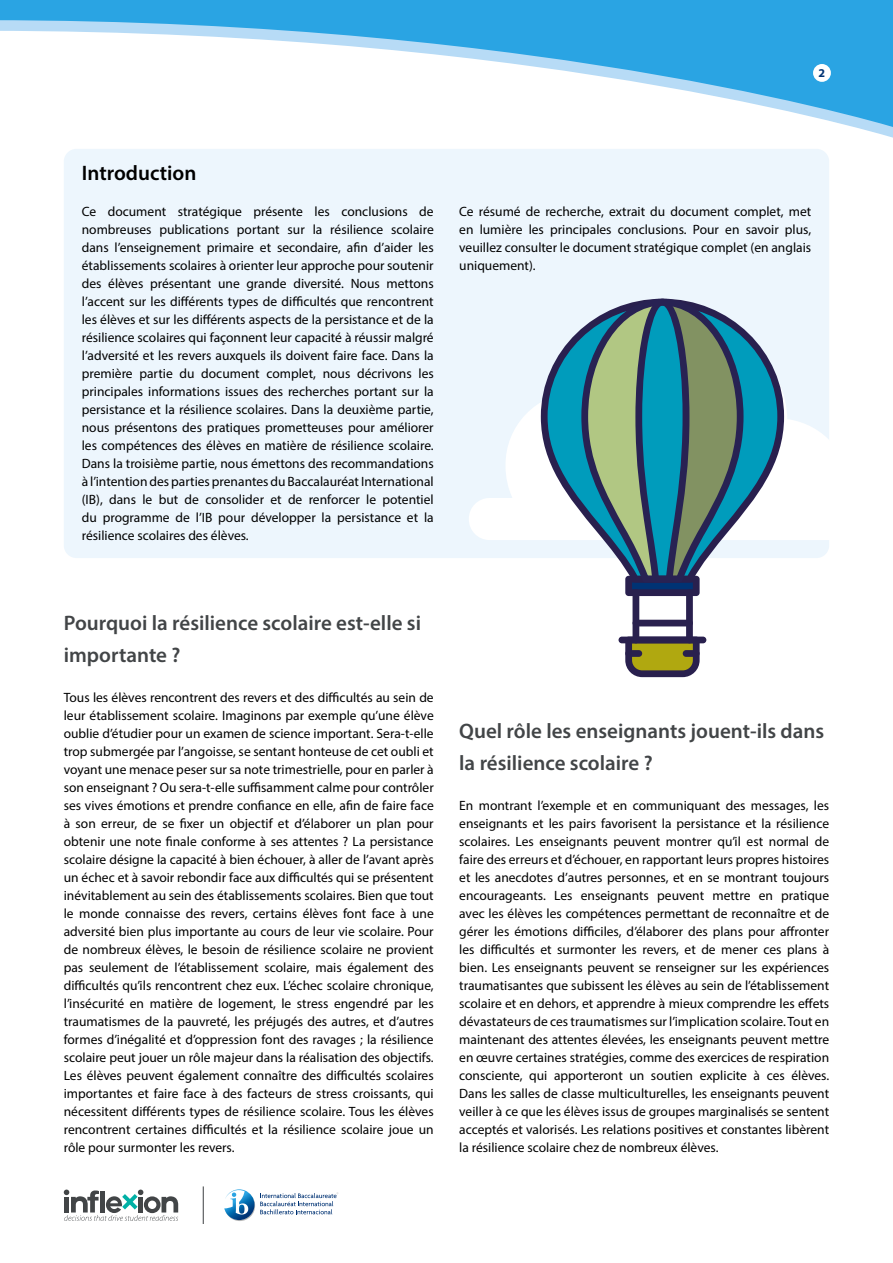
<style>
.page{position:relative;width:893px;height:1263px;background:#fff}
.page>*{position:absolute;margin:0;border:0;box-sizing:border-box;transform-origin:0 0}
.H2__colour_29_26_41{font:600 21px/31.5px "Myriad Pro";color:#424547}
.t1{font:600 21px "Myriad Pro";color:#000}
.P__justified_for_FR{font:13.5px/18px "Myriad Pro";color:#000;text-align:justify}
.t2{font:700 12px "Myriad Pro";color:#003374}
</style>
<div class="page">
<svg style="left:0;top:0;width:893px;height:131px"></svg>
<div style="left:813px;top:64px;width:18px;height:18px;background:#fff;border-radius:50%"></div>
<svg style="left:224px;top:1189px;width:114px;height:32px"></svg>
<svg style="left:64px;top:1189px;width:114px;height:32px"></svg>
<hr style="left:203px;top:1186px;width:1px;height:38px;background:#424547">
<div style="left:64px;top:149px;width:765px;height:409px;background:#edf6fd;border-radius:13px"></div>
<svg style="left:469px;top:399px;width:360px;height:141px;fill:#fff"></svg>
<svg style="left:625px;top:643px;width:75px;height:34px;background:#898131"></svg>
<div style="left:633px;top:589px;width:6px;height:54px;background:#29204e;border-radius:3px"></div>
<div style="left:686px;top:589px;width:7px;height:54px;background:#29204e;border-radius:3px"></div>
<div style="left:618px;top:637px;width:88px;height:6px;background:#29204e;border-radius:3px"></div>
<div style="left:633px;top:620px;width:60px;height:6px;background:#29204e;border-radius:3px"></div>
<div style="left:625px;top:650px;width:17px;height:7px;background:#29204e;border-radius:3px"></div>
<div style="left:683px;top:650px;width:17px;height:7px;background:#29204e;border-radius:3px"></div>
<svg style="left:541px;top:328px;width:243px;height:212px;background:#6cb0c6"></svg>
<svg style="left:625px;top:582px;width:75px;height:14px"></svg>
<svg style="left:581px;top:299px;width:162px;height:283px;background:#5f908e"></svg>
<p class="t2" style="left:819px;top:65px;width:8px">2</p>
<h2 class="t1" style="left:82px;top:160px;width:116px">Introduction</h2>
<p class="P__justified_for_FR" style="left:82px;top:202px;width:353px">Ce document stratégique présente les conclusions de nombreuses publications portant sur la résilience scolaire dans l’enseignement primaire et secondaire, afin d’aider les établissements scolaires à orienter leur approche pour soutenir des élèves présentant une grande diversité. Nous mettons l’accent sur les différents types de difficultés que rencontrent les élèves et sur les différents aspects de la persistance et de la résilience scolaires qui façonnent leur capacité à réussir malgré l’adversité et les revers auxquels ils doivent faire face. Dans la première partie du document complet, nous décrivons les principales informations issues des recherches portant sur la persistance et la résilience scolaires. Dans la deuxième partie, nous présentons des pratiques prometteuses pour améliorer les compétences des élèves en matière de résilience scolaire.<br>Dans la troisième partie, nous émettons des recommandations à l’intention des parties prenantes du Baccalauréat International (IB), dans le but de consolider et de renforcer le potentiel du programme de l’IB pour développer la persistance et la résilience scolaires des élèves.</p>
<p class="P__justified_for_FR" style="left:459px;top:202px;width:353px">Ce résumé de recherche, extrait du document complet, met en lumière les principales conclusions. Pour en savoir plus, veuillez consulter le document stratégique complet (en anglais uniquement).</p>
<p class="H2__colour_29_26_41" style="left:64px;top:607px;width:359px">Pourquoi la résilience scolaire est-elle si importante ?</p>
<p class="P__justified_for_FR" style="left:64px;top:688px;width:371px">Tous les élèves rencontrent des revers et des difficultés au sein de leur établissement scolaire. Imaginons par exemple qu’une élève oublie d’étudier pour un examen de science important. Sera-t-elle trop submergée par l’angoisse, se sentant honteuse de cet oubli et voyant une menace peser sur sa note trimestrielle, pour en parler à son enseignant ? Ou sera-t-elle suffisamment calme pour contrôler ses vives émotions et prendre confiance en elle, afin de faire face à son erreur, de se fixer un objectif et d’élaborer un plan pour obtenir une note finale conforme à ses attentes ? La persistance scolaire désigne la capacité à bien échouer, à aller de l’avant après un échec et à savoir rebondir face aux difficultés qui se présentent inévitablement au sein des établissements scolaires. Bien que tout le monde connaisse des revers, certains élèves font face à une adversité bien plus importante au cours de leur vie scolaire. Pour de nombreux élèves, le besoin de résilience scolaire ne provient pas seulement de l’établissement scolaire, mais également des difficultés qu’ils rencontrent chez eux. L’échec scolaire chronique, l’insécurité en matière de logement, le stress engendré par les traumatismes de la pauvreté, les préjugés des autres, et d’autres formes d’inégalité et d’oppression font des ravages ; la résilience scolaire peut jouer un rôle majeur dans la réalisation des objectifs.<br>Les élèves peuvent également connaître des difficultés scolaires importantes et faire face à des facteurs de stress croissants, qui nécessitent différents types de résilience scolaire. Tous les élèves rencontrent certaines difficultés et la résilience scolaire joue un rôle pour surmonter les revers.</p>
<p class="H2__colour_29_26_41" style="left:459px;top:715px;width:366px">Quel rôle les enseignants jouent-ils dans la résilience scolaire ?</p>
<p class="P__justified_for_FR" style="left:459px;top:796px;width:371px">En montrant l’exemple et en communiquant des messages, les enseignants et les pairs favorisent la persistance et la résilience scolaires. Les enseignants peuvent montrer qu’il est normal de faire des erreurs et d’échouer, en rapportant leurs propres histoires et les anecdotes d’autres personnes, et en se montrant toujours encourageants. Les enseignants peuvent mettre en pratique avec les élèves les compétences permettant de reconnaître et de gérer les émotions difficiles, d’élaborer des plans pour affronter les difficultés et surmonter les revers, et de mener ces plans à bien. Les enseignants peuvent se renseigner sur les expériences traumatisantes que subissent les élèves au sein de l’établissement scolaire et en dehors, et apprendre à mieux comprendre les effets dévastateurs de ces traumatismes sur l’implication scolaire. Tout en maintenant des attentes élevées, les enseignants peuvent mettre en œuvre certaines stratégies, comme des exercices de respiration consciente, qui apporteront un soutien explicite à ces élèves.<br>Dans les salles de classe multiculturelles, les enseignants peuvent veiller à ce que les élèves issus de groupes marginalisés se sentent acceptés et valorisés. Les relations positives et constantes libèrent la résilience scolaire chez de nombreux élèves.</p>
</div>
